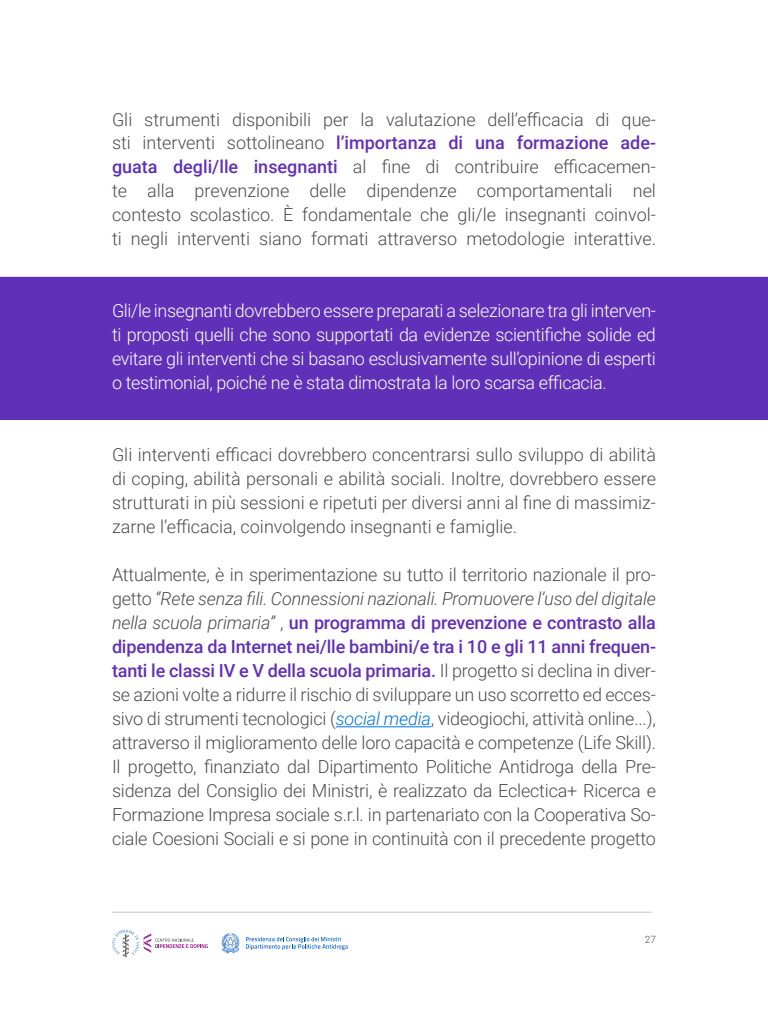
<style>
.page{position:relative;width:768px;height:1024px;background:#fff}
.page>*{position:absolute;margin:0;border:0;box-sizing:border-box;transform-origin:0 0}
.t1{font:300 18px/24px "Roboto";color:#4d4d4d;text-align:justify}
.t2{font:300 18px/24px "Roboto";letter-spacing:-.02em;color:#fff;text-align:justify}
.t3{font:300 10px "Roboto";color:#4d4d4d}
.s1{font-weight:500;color:#6130b8}
.s2{font-style:italic}
.s3{font-style:italic;color:#0073e6}
</style>
<div class="page">
<hr style="left:112px;top:912px;width:539px;height:1px;background:#c6c6c6">
<svg style="left:222px;top:933px;width:18px;height:21px"></svg>
<svg style="left:246px;top:937px;width:102px;height:13px"></svg>
<svg style="left:112px;top:930px;width:96px;height:27px"></svg>
<div style="left:0;top:277px;width:768px;height:143px;background:#6130b8"></div>
<hr style="left:336px;top:726px;width:95px;height:1px;background:#0073e6">
<p class="t1" style="left:112px;top:106px;width:546px">Gli strumenti disponibili per la valutazione dell’efficacia di que&shy;sti interventi sottolineano <span class="s1">l’importanza di una formazione ade&shy;guata degli/lle insegnanti</span> al fine di contribuire efficacemen&shy;te alla prevenzione delle dipendenze comportamentali nel contesto scolastico. È fondamentale che gli/le insegnanti coinvol&shy;ti negli interventi siano formati attraverso metodologie interattive.</p>
<p class="t2" style="left:112px;top:298px;width:546px">Gli/le insegnanti dovrebbero essere preparati a selezionare tra gli interven&shy;ti proposti quelli che sono supportati da evidenze scientifiche solide ed evitare gli interventi che si basano esclusivamente sull’opinione di esperti o testimonial, poiché ne è stata dimostrata la loro scarsa efficacia.</p>
<p class="t1" style="left:112px;top:442px;width:546px">Gli interventi efficaci dovrebbero concentrarsi sullo sviluppo di abilità di coping, abilità personali e abilità sociali. Inoltre, dovrebbero essere strutturati in più sessioni e ripetuti per diversi anni al fine di massimiz&shy;zarne l’efficacia, coinvolgendo insegnanti e famiglie.</p>
<p class="t1" style="left:112px;top:562px;width:546px">Attualmente, è in sperimentazione su tutto il territorio nazionale il pro&shy;getto <span class="s2">“Rete senza fili. Connessioni nazionali. Promuovere l’uso del digitale nella scuola primaria”</span> , <span class="s1">un programma di prevenzione e contrasto alla dipendenza da Internet nei/lle bambini/e tra i 10 e gli 11 anni frequen&shy;tanti le classi IV e V della scuola primaria.</span> Il progetto si declina in diver&shy;se azioni volte a ridurre il rischio di sviluppare un uso scorretto ed ecces&shy;sivo di strumenti tecnologici (<span class="s3">social media</span>, videogiochi, attività online...), attraverso il miglioramento delle loro capacità e competenze (Life Skill).<br>Il progetto, finanziato dal Dipartimento Politiche Antidroga della Pre&shy;sidenza del Consiglio dei Ministri, è realizzato da Eclectica+ Ricerca e Formazione Impresa sociale s.r.l. in partenariato con la Cooperativa So&shy;ciale Coesioni Sociali e si pone in continuità con il precedente progetto</p>
<p class="t3" style="left:645px;top:932px;width:13px">27</p>
</div>
